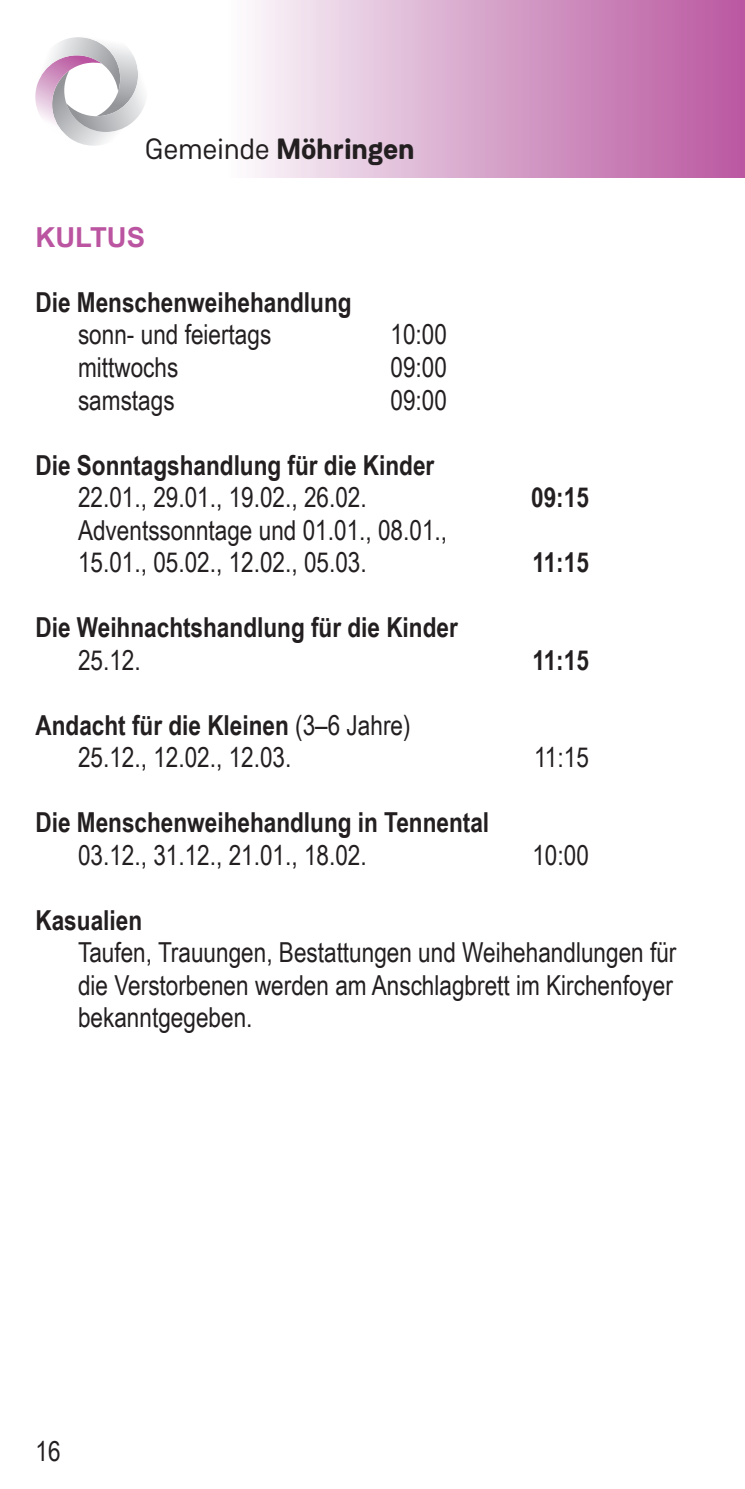
<style>
.page{position:relative;width:745px;height:1489px;background:#fff}
.page>*{position:absolute;margin:0;border:0;box-sizing:border-box;transform-origin:0 0}
.t1{font:700 29.25px "Weissenhof Grotesk";letter-spacing:-.01em;color:#231f20}
.t2{font:27.5px/32.5px "Arial Narrow";color:#231f20}
.t3{font:700 27.5px "Arial Narrow";color:#231f20}
.t4{font:700 27.5px "Arial";color:#bb55a1}
.s1{font-weight:400}
.s2{font-weight:700}
</style>
<div class="page">
<svg style="left:255px;top:0;width:489px;height:177px;background:#d7a2ca"></svg>
<svg style="left:35px;top:37px;width:110px;height:109px"></svg>
<img style="left:66px;top:103px;width:64px;height:29px">
<img style="left:96px;top:62px;width:42px;height:54px">
<p class="t1" style="left:145px;top:131px;width:271px"><span class="s1">Gemeinde</span> Möhringen</p>
<p class="t4" style="left:35px;top:218px;width:111px">KULTUS</p>
<p class="t3" style="left:35px;top:281px;width:317px">Die Menschenweihehandlung</p>
<p class="t2" style="left:78px;top:317px;width:195px">sonn- und feiertags</p>
<p class="t2" style="left:390px;top:317px;width:58px">10:00</p>
<p class="t2" style="left:78px;top:350px;width:102px">mittwochs</p>
<p class="t2" style="left:390px;top:350px;width:58px">09:00</p>
<p class="t2" style="left:78px;top:382px;width:98px">samstags</p>
<p class="t2" style="left:390px;top:382px;width:58px">09:00</p>
<p class="t3" style="left:35px;top:444px;width:400px">Die Sonntagshandlung für die Kinder</p>
<p class="t2" style="left:78px;top:480px;width:290px">22.01., 29.01., 19.02., 26.02.</p>
<p class="t3" style="left:531px;top:476px;width:59px">09:15</p>
<p class="t2" style="left:78px;top:512px;width:370px">Adventssonntage und 01.01., 08.01.,<br>15.01., 05.02., 12.02., 05.03.</p>
<p class="t3" style="left:532px;top:541px;width:58px">11:15</p>
<p class="t3" style="left:35px;top:606px;width:423px">Die Weihnachtshandlung für die Kinder</p>
<p class="t2" style="left:78px;top:642px;width:64px">25.12.</p>
<p class="t3" style="left:532px;top:639px;width:58px">11:15</p>
<p class="t2" style="left:78px;top:707px;width:334px;text-indent:-43px"><span class="s2">Andacht für die Kleinen</span> (3–6 Jahre)<br>25.12., 12.02., 12.03.</p>
<p class="t2" style="left:533px;top:740px;width:56px">11:15</p>
<p class="t3" style="left:35px;top:801px;width:455px">Die Menschenweihehandlung in Tennental</p>
<p class="t2" style="left:78px;top:837px;width:290px">03.12., 31.12., 21.01., 18.02.</p>
<p class="t2" style="left:532px;top:837px;width:58px">10:00</p>
<p class="t3" style="left:35px;top:899px;width:108px">Kasualien</p>
<p class="t2" style="left:78px;top:935px;width:599px">Taufen, Trauungen, Bestattungen und Weihehandlungen für die Verstorbenen werden am Anschlagbrett im Kirchenfoyer bekanntgegeben.</p>
<p class="t2" style="left:35px;top:1433px;width:27px">16</p>
</div>
